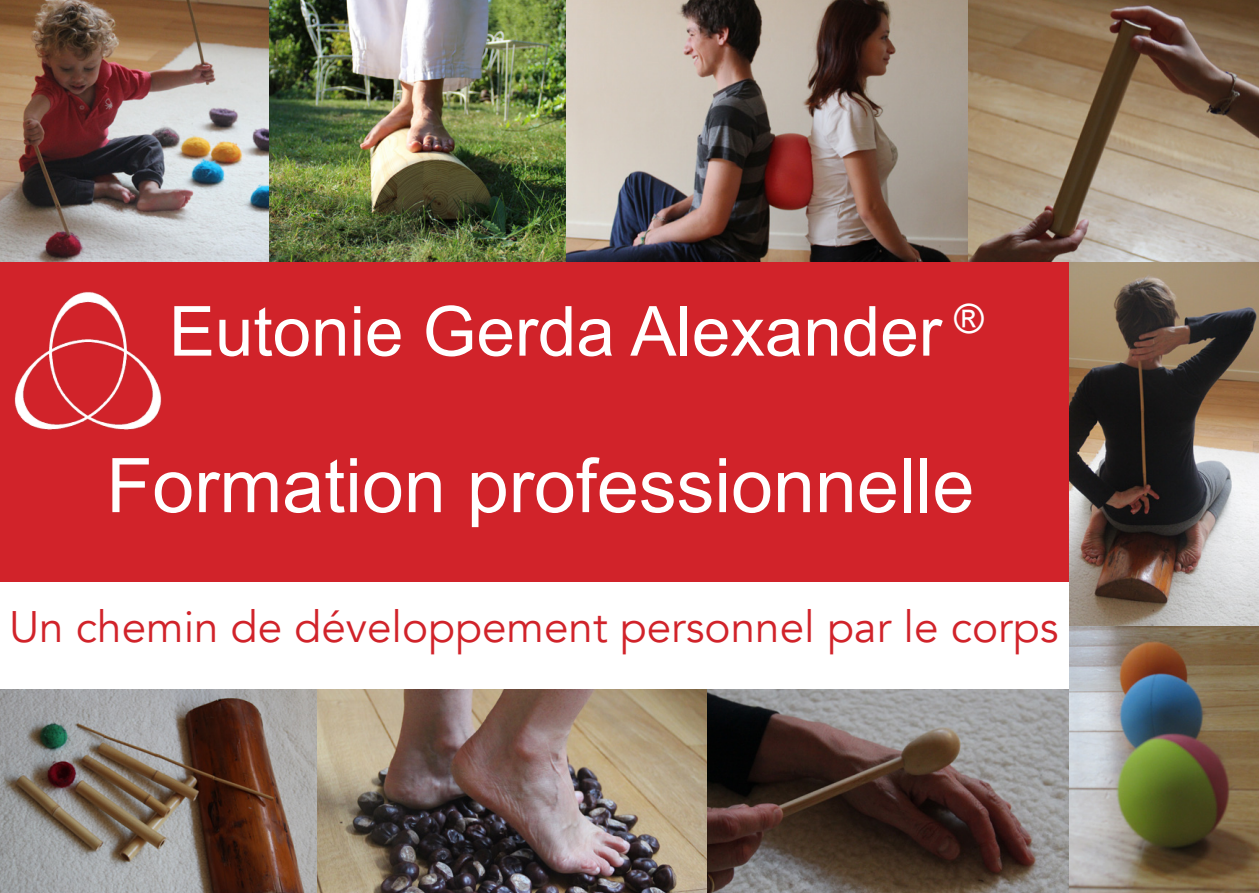
<style>
.page{position:relative;width:1259px;height:893px;background:#fff}
.page>*{position:absolute;margin:0;border:0;box-sizing:border-box;transform-origin:0 0}
.t1{font:75.3px "Arial";color:#fff}
.t2{font:69.3px "Arial";color:#fff}
.t3{font:44.1px "Avenir";color:#d1232a}
</style>
<div class="page">
<div style="left:0;top:243px;width:1086px;height:339px;background:#d1232a"></div>
<img style="left:0;top:0;width:563px;height:262px">
<img style="left:0;top:689px;width:1069px;height:204px">
<img style="left:1069px;top:262px;width:190px;height:631px">
<img style="left:563px;top:0;width:696px;height:262px">
<img style="left:14px;top:292px;width:148px;height:137px">
<p class="t2" style="left:169px;top:286px;width:816px">Eutonie Gerda Alexander <sup>®</sup></p>
<p class="t1" style="left:106px;top:436px;width:869px">Formation professionnelle</p>
<p class="t3" style="left:9px;top:601px;width:1051px">Un chemin de développement personnel par le corps</p>
</div>
